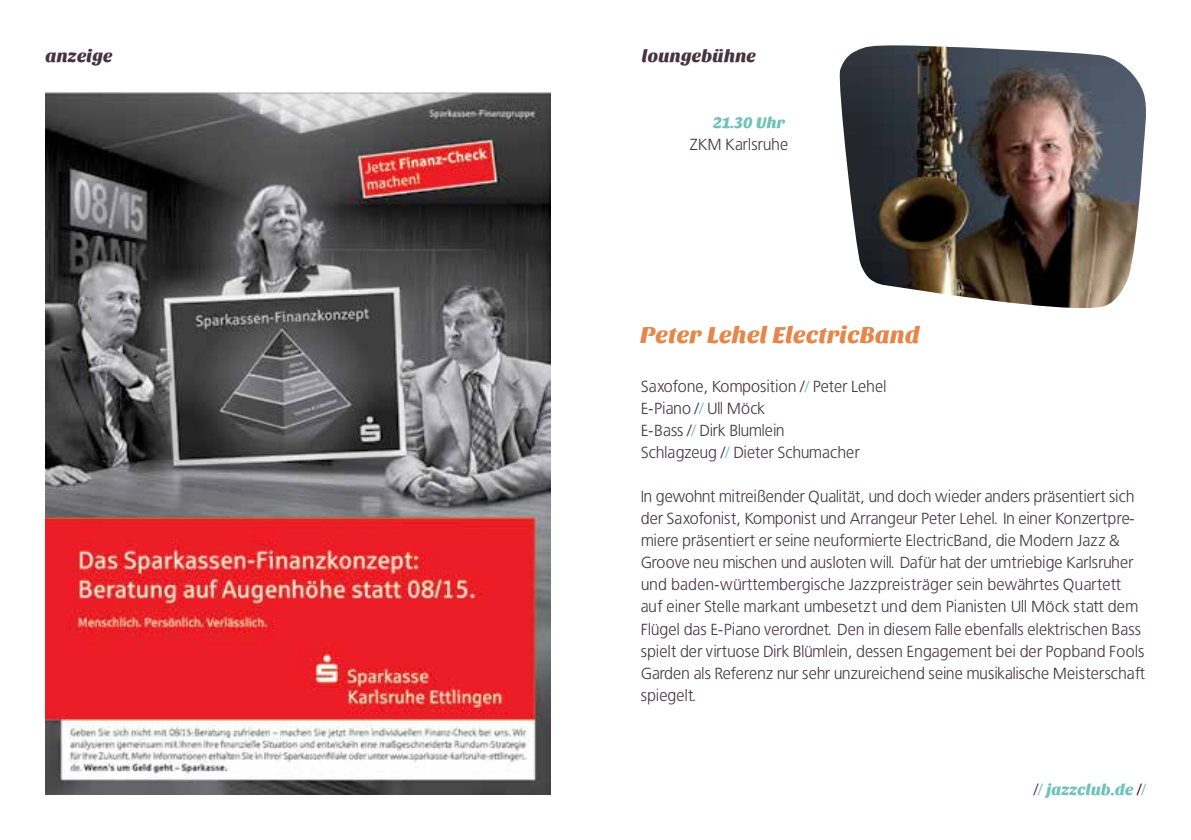
<style>
.page{position:relative;width:1191px;height:840px;background:#fff}
.page>*{position:absolute;margin:0;border:0;box-sizing:border-box;transform-origin:0 0}
.t1{font:24px "Sansita One";color:#e5864c}
.t2{font:18px "Sansita One";color:#45343e}
.t3{font:16px/22px "Bastardus Sans";color:#45343e}
.t4{font:16px "Sansita One";color:#70c2b9}
.s1{font-family:"Sansita One";color:#70c2b9}
.s2{color:#70c2b9}
.s3{font-family:"Bastardus Sans";color:#45343e}
.s4{font-family:"Bastardus Sans"}
.s5{font-family:"Bastardus Sans";color:#450003}
</style>
<div class="page">
<img style="left:45px;top:92px;width:506px;height:701px">
<img style="left:839px;top:45px;width:307px;height:263px">
<p class="t2" style="left:45px;top:45px;width:69px">anzeige</p>
<p class="t2" style="left:642px;top:46px;width:116px">loungebühne</p>
<p class="t3" style="left:689px;top:111px;width:100px;text-align:right"><span class="s1">21.30 Uhr<br></span>ZKM Karlsruhe</p>
<p class="t1" style="left:640px;top:321px;width:282px">Peter Lehel ElectricBand</p>
<p class="t3" style="left:641px;top:375px;width:247px">Saxofone, Komposition /<span class="s2">/</span> Peter Lehel<br>E-Piano /<span class="s2">/</span> Ull Möck<br>E-Bass /<span class="s2">/</span> Dirk Blumlein<br>Schlagzeug /<span class="s2">/</span> Dieter Schumacher</p>
<p class="t3" style="left:641px;top:485px;width:506px">In gewohnt mitreißender Qualität, und doch wieder anders präsentiert sich der Saxofonist, Komponist und Arrangeur Peter Lehel. In einer Konzertpre&shy;miere präsentiert er seine neuformierte ElectricBand, die Modern Jazz &amp; Groove neu mischen und ausloten will. Dafür hat der umtriebige Karlsruher und baden-württembergische Jazzpreisträger sein bewährtes Quartett auf einer Stelle markant umbesetzt und dem Pianisten Ull Möck statt dem Flügel das E-Piano verordnet. Den in diesem Falle ebenfalls elektrischen Bass spielt der virtuose Dirk Blümlein, dessen Engagement bei der Popband Fools Garden als Referenz nur sehr unzureichend seine musikalische Meisterschaft spiegelt.</p>
<p class="t4" style="left:1033px;top:779px;width:114px"><span class="s3">/</span><span class="s4">/</span> jazzclub.de <span class="s5">/</span><span class="s4">/</span></p>
</div>
